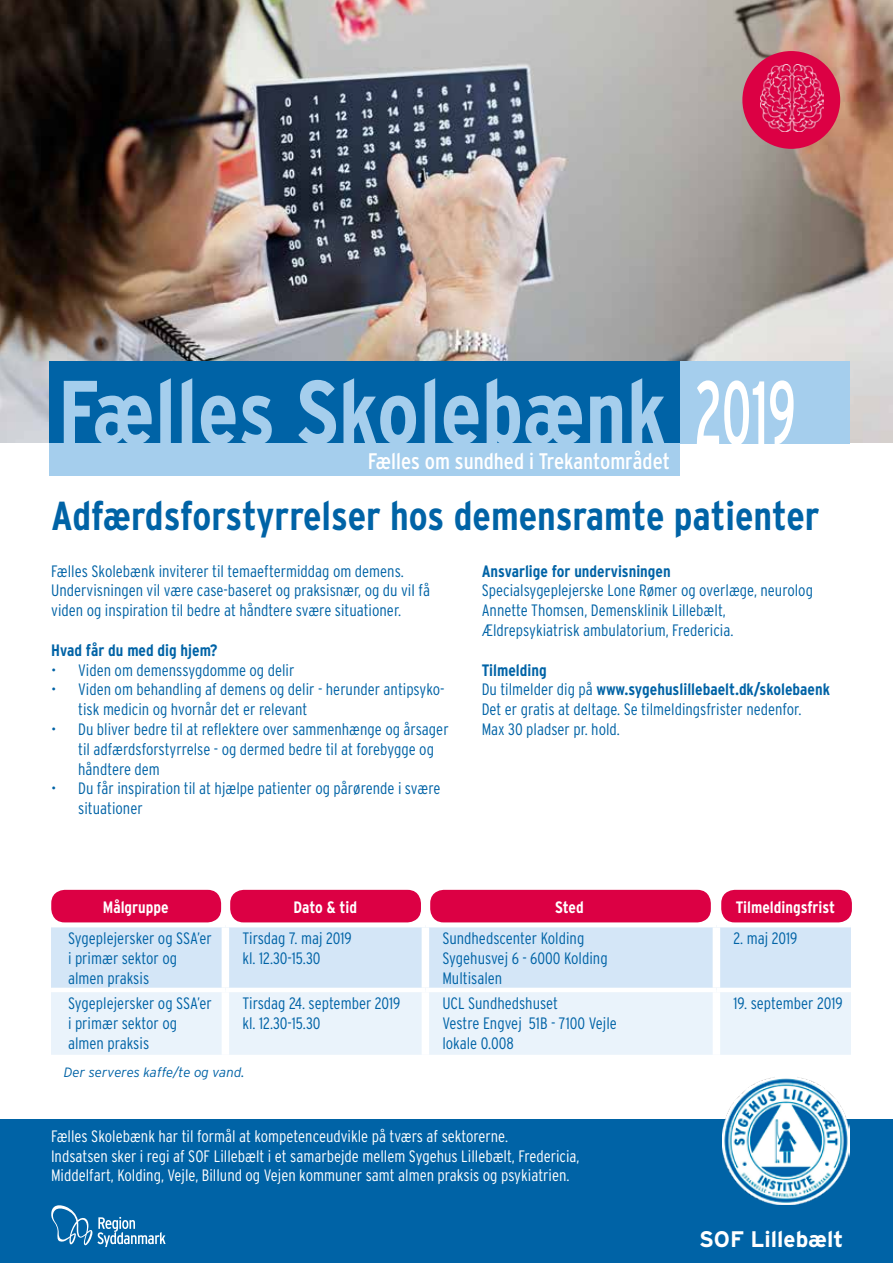
<style>
.page{position:relative;width:893px;height:1263px;background:#fff}
.page>*{position:absolute;margin:0;border:0;box-sizing:border-box;transform-origin:0 0}
.t1{font:700 condensed 90px "Interstate";color:#a5ceed}
.t2{font:700 condensed 40.5px "Interstate";color:#0063a6}
.t3{font:condensed 22.5px "Interstate";color:#fff}
.t4{font:700 22.5px "Interstate";color:#fff}
.t5{font:300 16.5px/19.8px "Interstate Condensed";color:#0063a6}
.t6{font:300 16.5px/19.8px "Interstate Condensed";color:#fff}
.t7{font:700 condensed 16.5px/19.8px "Interstate";color:#0063a6}
.t8{font:700 condensed 16.5px "Interstate";color:#fff}
.t9{font:italic 300 13.5px "Interstate";letter-spacing:-.005em;color:#0063a6}
.s1{font-weight:400;color:#fff}
.s2{font-family:"Interstate Condensed";font-weight:300;font-stretch:normal}
</style>
<div class="page">
<img style="left:0;top:0;width:893px;height:443px">
<div style="left:0;top:1119px;width:893px;height:144px;background:#0063a6"></div>
<svg style="left:51px;top:1205px;width:115px;height:42px"></svg>
<div style="left:51px;top:927px;width:800px;height:61px;background:#d4e6f7"></div>
<div style="left:51px;top:992px;width:800px;height:63px;background:#eaf3fb"></div>
<div style="left:222px;top:927px;width:7px;height:61px;background:#fff"></div>
<div style="left:422px;top:927px;width:7px;height:61px;background:#fff"></div>
<div style="left:713px;top:927px;width:7px;height:61px;background:#fff"></div>
<div style="left:222px;top:992px;width:7px;height:63px;background:#fff"></div>
<div style="left:422px;top:992px;width:7px;height:63px;background:#fff"></div>
<div style="left:713px;top:992px;width:7px;height:63px;background:#fff"></div>
<div style="left:51px;top:890px;width:170px;height:32px;background:#dc0044;border-radius:14px"></div>
<div style="left:230px;top:890px;width:191px;height:32px;background:#dc0044;border-radius:14px"></div>
<div style="left:430px;top:890px;width:281px;height:32px;background:#dc0044;border-radius:14px"></div>
<div style="left:721px;top:890px;width:131px;height:32px;background:#dc0044;border-radius:14px"></div>
<img style="left:722px;top:1077px;width:128px;height:127px">
<div style="left:49px;top:361px;width:631px;height:83px;background:#0063a6"></div>
<div style="left:49px;top:443px;width:631px;height:33px;background:#a5ceed"></div>
<div style="left:680px;top:361px;width:169px;height:83px;background:#a5ceed"></div>
<div style="left:742px;top:51px;width:98px;height:98px;background:#dc0044;border-radius:50%"></div>
<img style="left:761px;top:64px;width:62px;height:67px">
<h1 class="t1" style="left:58px;top:357px;width:740px">Fælles Skolebænk <span class="s1">2019</span></h1>
<h3 class="t3" style="left:368px;top:449px;width:304px">Fælles om sundhed i Trekantområdet</h3>
<h2 class="t2" style="left:51px;top:491px;width:770px">Adfærdsforstyrrelser hos demensramte patienter</h2>
<p class="t5" style="left:51px;top:561px;width:380px">Fælles Skolebænk inviterer til temaeftermiddag om demens.<br>Undervisningen vil være case-baseret og praksisnær, og du vil få viden og inspiration til bedre at håndtere svære situationer.</p>
<p class="t7" style="left:51px;top:640px;width:168px">Hvad får du med dig hjem?</p>
<p class="t5" style="left:51px;top:660px;width:245px">• Viden om demenssygdomme og delir</p>
<p class="t5" style="left:78px;top:680px;width:368px;text-indent:-27px">• Viden om behandling af demens og delir - herunder antipsyko&shy;tisk medicin og hvornår det er relevant</p>
<p class="t5" style="left:78px;top:719px;width:372px;text-indent:-27px">• Du bliver bedre til at reflektere over sammenhænge og årsager til adfærdsforstyrrelse - og dermed bedre til at forebygge og håndtere dem</p>
<p class="t5" style="left:78px;top:779px;width:364px;text-indent:-27px">• Du får inspiration til at hjælpe patienter og pårørende i svære situationer</p>
<p class="t7" style="left:482px;top:561px;width:191px">Ansvarlige for undervisningen</p>
<p class="t5" style="left:482px;top:581px;width:333px">Specialsygeplejerske Lone Rømer og overlæge, neurolog<br>Annette Thomsen, Demensklinik Lillebælt,<br>Ældrepsykiatrisk ambulatorium, Fredericia.</p>
<p class="t7" style="left:482px;top:660px;width:350px">Tilmelding<br><span class="s2">Du tilmelder dig på</span> www.sygehuslillebaelt.dk/skolebaenk</p>
<p class="t5" style="left:482px;top:699px;width:321px">Det er gratis at deltage. Se tilmeldingsfrister nedenfor.<br>Max 30 pladser pr. hold.</p>
<p class="t8" style="left:103px;top:897px;width:67px">Målgruppe</p>
<p class="t8" style="left:293px;top:897px;width:65px">Dato &amp; tid</p>
<p class="t8" style="left:555px;top:897px;width:30px">Sted</p>
<p class="t8" style="left:736px;top:897px;width:101px">Tilmeldingsfrist</p>
<p class="t5" style="left:68px;top:928px;width:145px">Sygeplejersker og SSA’er i primær sektor og almen praksis</p>
<p class="t5" style="left:242px;top:928px;width:111px">Tirsdag 7. maj 2019 kl. 12.30-15.30</p>
<p class="t5" style="left:442px;top:928px;width:167px">Sundhedscenter Kolding<br>Sygehusvej 6 - 6000 Kolding<br>Multisalen</p>
<p class="t5" style="left:733px;top:928px;width:65px">2. maj 2019</p>
<p class="t5" style="left:68px;top:993px;width:145px">Sygeplejersker og SSA’er i primær sektor og almen praksis</p>
<p class="t5" style="left:242px;top:993px;width:160px">Tirsdag 24. september 2019 kl. 12.30-15.30</p>
<p class="t5" style="left:442px;top:993px;width:176px">UCL Sundhedshuset<br>Vestre Engvej 51B - 7100 Vejle lokale 0.008</p>
<p class="t5" style="left:733px;top:993px;width:111px">19. september 2019</p>
<p class="t9" style="left:64px;top:1064px;width:182px">Der serveres kaffe/te og vand.</p>
<p class="t6" style="left:51px;top:1126px;width:530px">Fælles Skolebænk har til formål at kompetenceudvikle på tværs af sektorerne.<br>Indsatsen sker i regi af SOF Lillebælt i et samarbejde mellem Sygehus Lillebælt, Fredericia,<br>Middelfart, Kolding, Vejle, Billund og Vejen kommuner samt almen praksis og psykiatrien.</p>
<h3 class="t4" style="left:699px;top:1227px;width:146px">SOF Lillebælt</h3>
</div>
